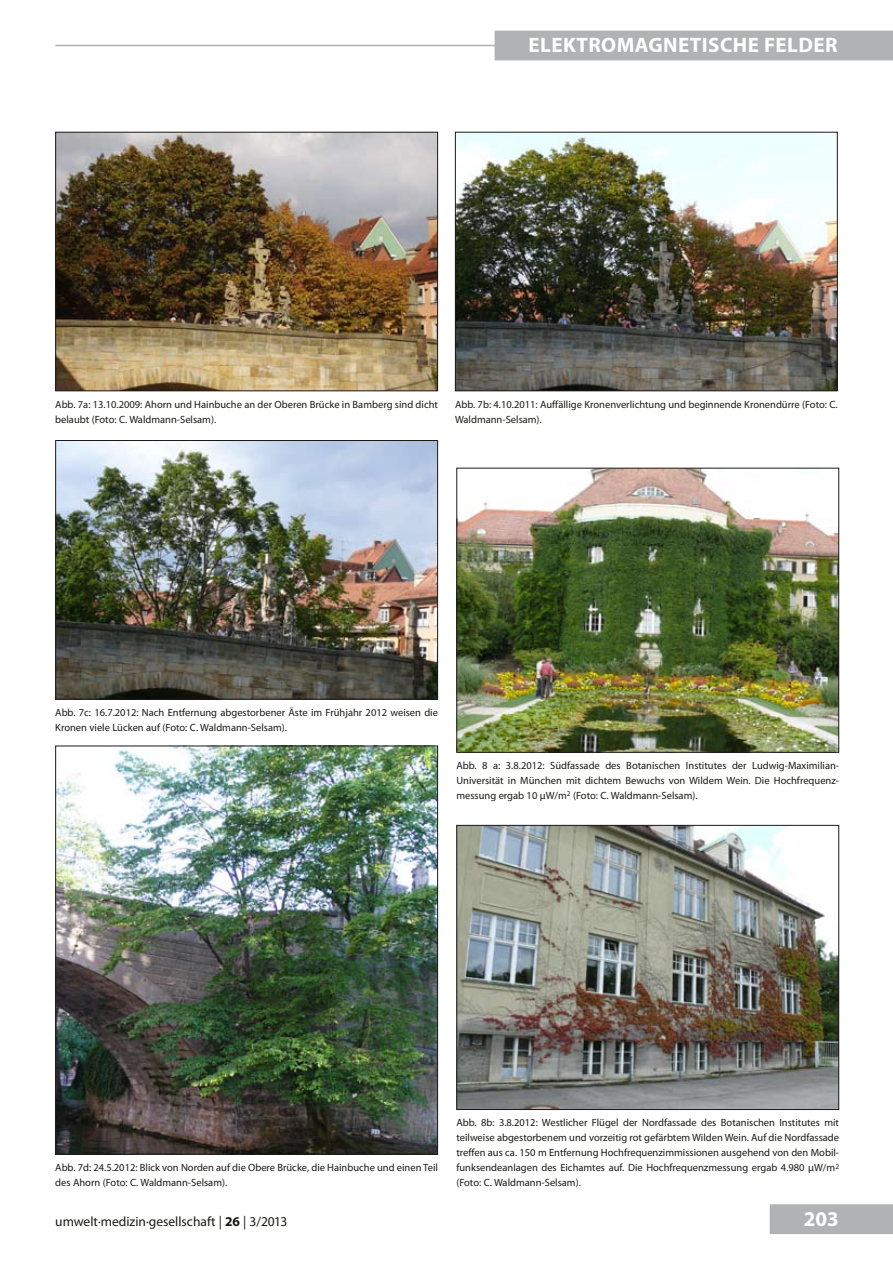
<style>
.page{position:relative;width:893px;height:1263px;background:#fff}
.page>*{position:absolute;margin:0;border:0;box-sizing:border-box;transform-origin:0 0}
.t1{font:700 21px "Myriad Pro";letter-spacing:.02em;color:#fff}
.t2{font:13.5px "Myriad Pro";color:#1a1a18}
.BU{font:10.5px/15px "Myriad Pro";color:#1a1a18}
.s1{font-weight:700}
</style>
<div class="page">
<hr style="left:55px;top:45px;width:783px;height:1px;background:#b1b2b3">
<div style="left:770px;top:1204px;width:123px;height:30px;background:#b1b2b3"></div>
<div style="left:495px;top:31px;width:398px;height:29px;background:#b1b2b3"></div>
<img style="left:57px;top:134px;width:379px;height:255px">
<div style="left:55px;top:132px;width:383px;height:259px;border:1px solid #1a1a18"></div>
<img style="left:457px;top:134px;width:379px;height:255px">
<div style="left:455px;top:132px;width:383px;height:259px;border:1px solid #1a1a18"></div>
<img style="left:57px;top:442px;width:379px;height:255px">
<div style="left:55px;top:440px;width:383px;height:259px;border:1px solid #1a1a18"></div>
<img style="left:57px;top:748px;width:379px;height:404px">
<div style="left:55px;top:746px;width:383px;height:408px;border:1px solid #1a1a18"></div>
<img style="left:458px;top:470px;width:379px;height:281px">
<div style="left:456px;top:468px;width:383px;height:285px;border:1px solid #1a1a18"></div>
<img style="left:458px;top:827px;width:379px;height:281px">
<div style="left:456px;top:825px;width:383px;height:285px;border:1px solid #1a1a18"></div>
<h1 class="t1" style="left:529px;top:32px;width:310px">ELEKTROMAGNETISCHE FELDER</h1>
<p class="BU" style="left:55px;top:396px;width:384px">Abb. 7a: 13.10.2009: Ahorn und Hainbuche an der Oberen Brücke in Bamberg sind dicht belaubt (Foto: C. Waldmann-Selsam).</p>
<p class="BU" style="left:455px;top:396px;width:384px">Abb. 7b: 4.10.2011: Auffällige Kronenverlichtung und beginnende Kronendürre (Foto: C.<br>Waldmann-Selsam).</p>
<p class="BU" style="left:55px;top:705px;width:384px">Abb. 7c: 16.7.2012: Nach Entfernung abgestorbener Äste im Frühjahr 2012 weisen die<br>Kronen viele Lücken auf (Foto: C. Waldmann-Selsam).</p>
<p class="BU" style="left:456px;top:758px;width:384px;text-align:justify">Abb. 8 a: 3.8.2012: Südfassade des Botanischen Institutes der Ludwig-Maximilian-Universität in München mit dichtem Bewuchs von Wildem Wein. Die Hochfrequenz&shy;messung ergab 10 µW/m<sup>2</sup> (Foto: C. Waldmann-Selsam).</p>
<p class="BU" style="left:55px;top:1160px;width:384px">Abb. 7d: 24.5.2012: Blick von Norden auf die Obere Brücke, die Hainbuche und einen Teil des Ahorn (Foto: C. Waldmann-Selsam).</p>
<p class="BU" style="left:456px;top:1115px;width:384px;text-align:justify">Abb. 8b: 3.8.2012: Westlicher Flügel der Nordfassade des Botanischen Institutes mit teilweise abgestorbenem und vorzeitig rot gefärbtem Wilden Wein. Auf die Nordfassade treffen aus ca. 150 m Entfernung Hochfrequenzimmissionen ausgehend von den Mobil&shy;funksendeanlagen des Eichamtes auf. Die Hochfrequenzmessung ergab 4.980 µW/m<sup>2 </sup>(Foto: C. Waldmann-Selsam).</p>
<p class="t2" style="left:55px;top:1213px;width:233px">umwelt·medizin·gesellschaft | <span class="s1">26</span> | 3/2013</p>
<h1 class="t1" style="left:804px;top:1205px;width:36px">203</h1>
</div>
